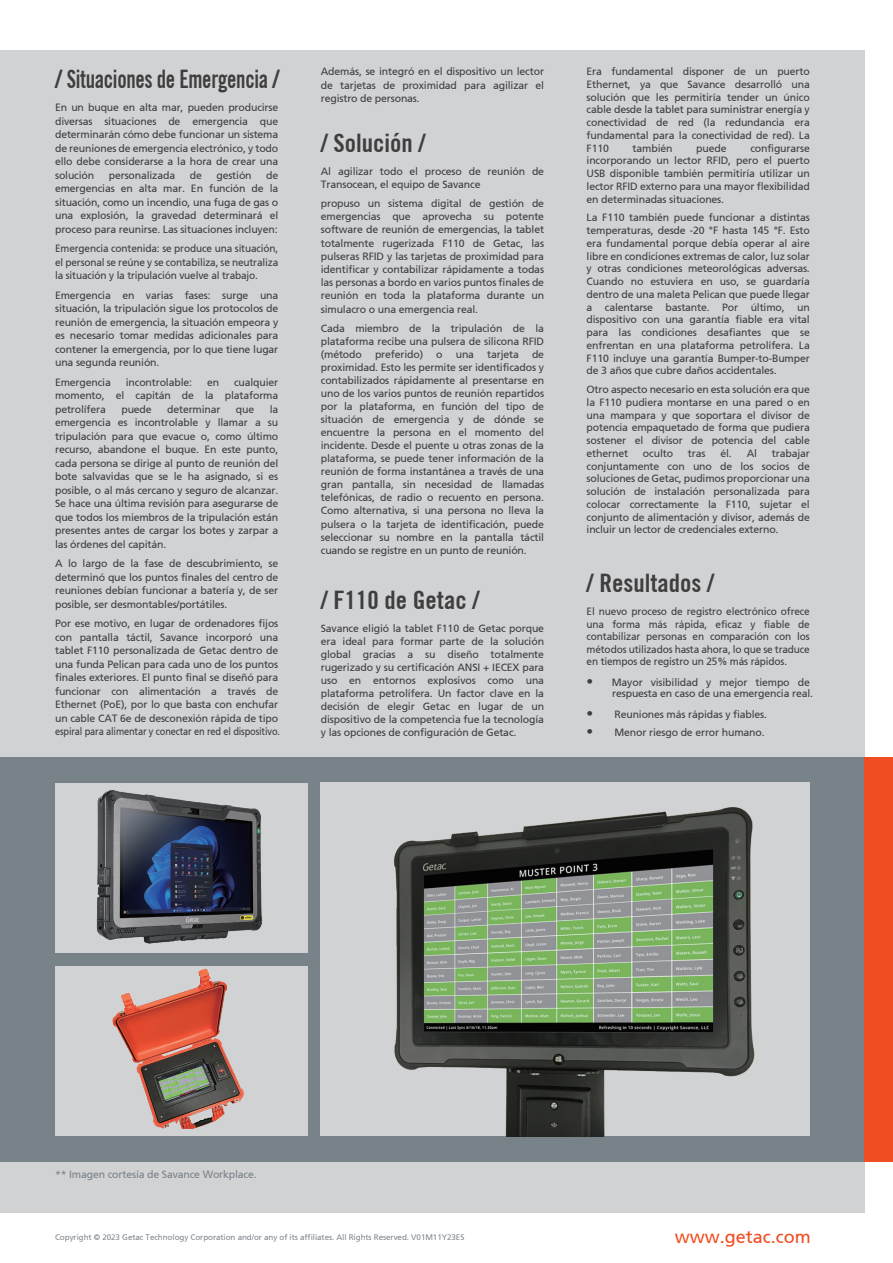
<style>
.page{position:relative;width:893px;height:1263px;background:#fff}
.page>*{position:absolute;margin:0;border:0;box-sizing:border-box;transform-origin:0 0}
.t1{font:700 condensed 25.5px "Trade Gothic No.20";color:#3e3e3f}
.t2{font:18px "Frutiger 55 Roman";color:#f04d22}
.t3{font:10.5px/13.5px "Frutiger 55 Roman";letter-spacing:-.015em;color:#3e3e3f;text-align:justify}
.t4{font:10.5px/12.6px "Frutiger 55 Roman";letter-spacing:-.015em;color:#3e3e3f;text-align:justify;scale:.96 1}
.t5{font:10.5px "Frutiger 55 Roman";letter-spacing:-.015em;color:#778289}
.t6{font:8.1px "Frutiger 55 Roman";letter-spacing:-.01em;color:#616970}
.s1{font-size:13.5px}
</style>
<div class="page">
<div style="left:0;top:50px;width:865px;height:1162px;background:#d1d2d4"></div>
<div style="left:0;top:757px;width:865px;height:405px;background:#778289"></div>
<div style="left:865px;top:757px;width:28px;height:405px;background:#f04d22"></div>
<div style="left:320px;top:783px;width:490px;height:353px;background:#d1d2d4"></div>
<img style="left:394px;top:807px;width:361px;height:329px">
<div style="left:55px;top:966px;width:252px;height:170px;background:#d1d2d4"></div>
<img style="left:112px;top:968px;width:132px;height:161px">
<div style="left:55px;top:783px;width:252px;height:169px;background:#d1d2d4"></div>
<img style="left:85px;top:789px;width:188px;height:164px">
<h1 class="t1" style="left:55px;top:63px;width:226px">/ Situaciones de Emergencia /</h1>
<p class="t3" style="left:55px;top:101px;width:225px">En un buque en alta mar, pueden producirse diversas situaciones de emergencia que determinarán cómo debe funcionar un sistema de reuniones de emergencia electrónico, y todo ello debe considerarse a la hora de crear una solución</p>
<p class="t3" style="left:55px;top:168px;width:225px;text-indent:211px">de emergencias en alta mar. En función de la situación, como un incendio, una fuga de gas o una explosión, la gravedad determinará el proceso para reunirse. Las situaciones incluyen:</p>
<p class="t4" style="left:55px;top:242px;width:234px;line-height:13.5px">Emergencia contenida: se produce una situación, el personal se reúne y se contabiliza, se neutraliza la situación y la tripulación vuelve al trabajo.</p>
<p class="t3" style="left:55px;top:288px;width:225px">Emergencia en varias fases: surge una situación, la tripulación sigue los protocolos de reunión de emergencia, la situación empeora y es necesario tomar medidas adicionales para contener la emergencia, por lo que tiene lugar una segunda reunión.</p>
<p class="t3" style="left:55px;top:375px;width:57px">Emergencia</p>
<p class="t3" style="left:126px;top:375px;width:68px">incontrolable:</p>
<p class="t3" style="left:207px;top:375px;width:14px">en</p>
<p class="t3" style="left:109px;top:168px;width:68px">personalizada</p>
<p class="t3" style="left:190px;top:168px;width:14px">de</p>
<p class="t3" style="left:216px;top:168px;width:37px">gestión</p>
<p class="t3" style="left:55px;top:375px;width:225px;text-indent:179px">cualquier momento, el capitán de la plataforma petrolífera</p>
<p class="t3" style="left:55px;top:402px;width:225px;text-indent:215px">la emergencia es incontrolable y llamar a su tripulación para que evacue o, como último recurso, abandone el buque. En este punto, cada persona se dirige al punto de reunión del bote salvavidas que se le ha asignado, si es posible, o al más cercano y seguro de alcanzar.<br>Se hace una última revisión para asegurarse de que todos los miembros de la tripulación están presentes antes de cargar los botes y zarpar a las órdenes del capitán.</p>
<p class="t3" style="left:55px;top:557px;width:225px">A lo largo de la fase de descubrimiento, se determinó que los puntos finales del centro de reuniones debían funcionar a batería y, de ser posible, ser desmontables/portátiles.</p>
<p class="t3" style="left:55px;top:617px;width:226px;text-align:left">Por ese motivo, en lugar de ordenadores fijos con pantalla táctil, Savance incorporó una tablet F110 personalizada de Getac dentro de una funda Pelican para cada uno de los puntos finales exteriores. El punto final se diseñó para funcionar con alimentación a través de Ethernet (PoE), por lo que basta con enchufar un cable CAT 6e de desconexión rápida de tipo espiral para alimentar y conectar en red el dispositivo.</p>
<p class="t3" style="left:121px;top:402px;width:32px">puede</p>
<p class="t3" style="left:167px;top:402px;width:55px">determinar</p>
<p class="t3" style="left:236px;top:402px;width:20px">que</p>
<p class="t3" style="left:321px;top:65px;width:225px">Además, se integró en el dispositivo un lector de tarjetas de proximidad para agilizar el registro de personas.</p>
<h1 class="t1" style="left:321px;top:127px;width:106px">/ Solución /</h1>
<p class="t3" style="left:321px;top:164px;width:225px">Al agilizar todo el proceso de reunión de<br>Transocean, el equipo de Savance</p>
<p class="t3" style="left:321px;top:197px;width:225px">propuso un sistema digital de gestión de emergencias que aprovecha su potente software de reunión de emergencias, la tablet totalmente rugerizada F110 de Getac, las pulseras RFID y las tarjetas de proximidad para identificar y contabilizar rápidamente a todas las personas a bordo en varios puntos finales de reunión en toda la plataforma durante un simulacro o una emergencia real.</p>
<p class="t3" style="left:321px;top:322px;width:225px;line-height:13px">Cada miembro de la tripulación de la plataforma recibe una pulsera de silicona RFID (método preferido) o una tarjeta de proximidad. Esto les permite ser identificados y contabilizados rápidamente al presentarse en uno de los varios puntos de reunión repartidos por la plataforma, en función del tipo de situación de emergencia y de dónde se encuentre la persona en el momento del incidente. Desde el puente u otras zonas de la plataforma, se puede tener información de la reunión de forma instantánea a través de una gran pantalla, sin necesidad de llamadas telefónicas, de radio o recuento en persona.<br>Como alternativa, si una persona no lleva la pulsera o la tarjeta de identificación, puede seleccionar su nombre en la pantalla táctil cuando se registre en un punto de reunión.</p>
<h1 class="t1" style="left:321px;top:584px;width:160px">/ F110 de Getac /</h1>
<p class="t3" style="left:321px;top:622px;width:225px;line-height:13px">Savance eligió la tablet F110 de Getac porque era ideal para formar parte de la solución global gracias a su diseño totalmente rugerizado y su certificación ANSI + IECEX para uso en entornos explosivos como una plataforma petrolífera. Un factor clave en la decisión de elegir Getac en lugar de un dispositivo de la competencia fue la tecnología y las opciones de configuración de Getac.</p>
<p class="t3" style="left:587px;top:65px;width:225px;line-height:12.8px">Era fundamental disponer de un puerto Ethernet, ya que Savance desarrolló una solución que les permitiría tender un único cable desde la tablet para suministrar energía y conectividad de red (la redundancia era fundamental para la conectividad de red). La F110</p>
<p class="t3" style="left:587px;top:142px;width:225px;line-height:12.8px;text-indent:164px">configurarse incorporando un lector RFID, pero el puerto USB disponible también permitiría utilizar un lector RFID externo para una mayor flexibilidad en determinadas situaciones.</p>
<p class="t3" style="left:587px;top:211px;width:225px;line-height:12.8px">La F110 también puede funcionar a distintas temperaturas, desde -20 °F hasta 145 °F. Esto era fundamental porque debía operar al aire libre en condiciones extremas de calor, luz solar y otras condiciones meteorológicas adversas.<br>Cuando no estuviera en uso, se guardaría dentro de una maleta Pelican que puede llegar a calentarse bastante. Por último, un dispositivo con una garantía fiable era vital para las condiciones desafiantes que se enfrentan en una plataforma petrolífera. La F110 incluye una garantía Bumper-to-Bumper de 3 años que cubre daños accidentales.</p>
<p class="t3" style="left:587px;top:383px;width:225px;line-height:12.8px">Otro aspecto necesario en esta solución era que la F110 pudiera montarse en una pared o en una mampara y que soportara el divisor de potencia empaquetado de forma que pudiera sostener el divisor de potencia del cable ethernet</p>
<p class="t3" style="left:633px;top:141px;width:41px">también</p>
<p class="t3" style="left:696px;top:141px;width:32px">puede</p>
<p class="t3" style="left:587px;top:447px;width:225px;line-height:12.8px;text-indent:185px">trabajar conjuntamente con uno de los socios de soluciones de Getac, pudimos proporcionar una solución de instalación personalizada para colocar correctamente la F110, sujetar el conjunto de alimentación y divisor, además de incluir un lector de credenciales externo.</p>
<h1 class="t1" style="left:587px;top:567px;width:129px">/ Resultados /</h1>
<p class="t4" style="left:587px;top:605px;width:234px">El nuevo proceso de registro electrónico ofrece una forma más rápida, eficaz y fiable de contabilizar personas en comparación con los métodos utilizados hasta ahora, lo que se traduce en tiempos de registro un 25% más rápidos.</p>
<p class="t3" style="left:612px;top:678px;width:202px;line-height:10.1px;text-indent:-26px"><span class="s1">•</span> Mayor visibilidad y mejor tiempo de respuesta en caso de una emergencia real.</p>
<p class="t3" style="left:587px;top:707px;width:182px"><span class="s1">•</span> Reuniones más rápidas y fiables.</p>
<p class="t3" style="left:587px;top:726px;width:180px"><span class="s1">•</span> Menor riesgo de error humano.</p>
<p class="t3" style="left:643px;top:446px;width:32px">oculto</p>
<p class="t3" style="left:688px;top:446px;width:19px">tras</p>
<p class="t3" style="left:720px;top:446px;width:38px">él. Al</p>
<p class="t5" style="left:55px;top:1168px;width:203px">** Imagen cortesía de Savance Workplace.</p>
<p class="t6" style="left:55px;top:1233px;width:411px">Copyright © 2023 Getac Technology Corporation and/or any of its affiliates. All Rights Reserved. V01M11Y23ES</p>
<h2 class="t2" style="left:675px;top:1226px;width:137px">www.getac.com</h2>
</div>
